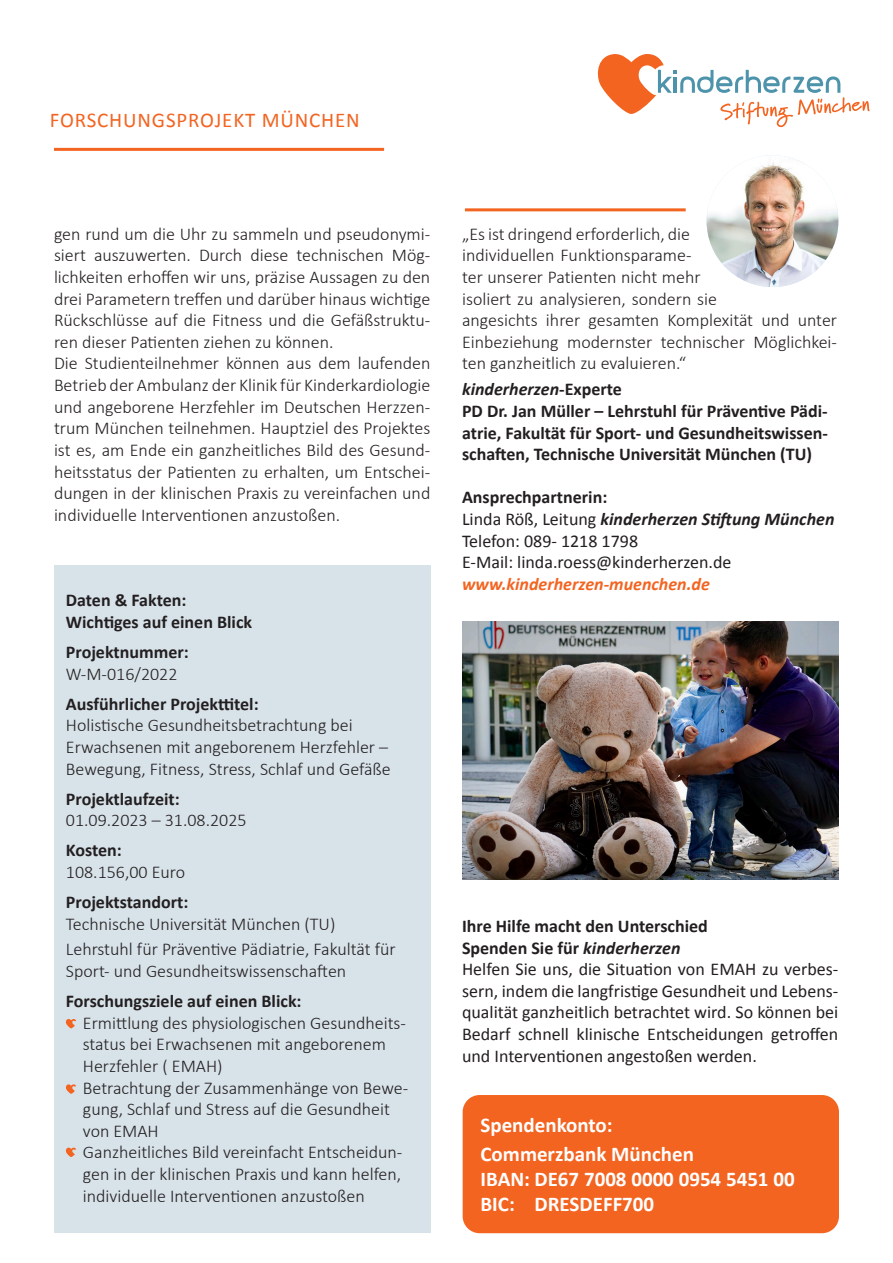
<style>
.page{position:relative;width:893px;height:1263px;background:#fff}
.page>*{position:absolute;margin:0;border:0;box-sizing:border-box;transform-origin:0 0}
.t1{font:700 21px/29.4px "Calibri";color:#fff}
.t2{font:21px "Calibri";letter-spacing:.04em;color:#f36421}
.t3{font:300 18px/21.6px "Calibri";color:#231f20}
.t4{font:18px/21.6px "Calibri";color:#231f20}
.t5{font:700 18px/21.6px "Calibri";color:#231f20}
.t6{font:italic 700 18px "Calibri";color:#f36421}
.s1{font-style:italic}
.s2{font-weight:700}
.s3{font-weight:700;font-style:italic}
</style>
<div class="page">
<svg style="left:598px;top:54px;width:271px;height:73px"></svg>
<hr style="left:54px;top:148px;width:330px;height:3px;background:#f36421">
<hr style="left:465px;top:208px;width:221px;height:3px;background:#f36421">
<div style="left:54px;top:566px;width:376px;height:667px;background:#d7e2e9"></div>
<svg style="left:66px;top:1019px;width:10px;height:9px"></svg>
<svg style="left:66px;top:1084px;width:10px;height:10px"></svg>
<svg style="left:65px;top:1147px;width:11px;height:10px"></svg>
<img style="left:707px;top:155px;width:131px;height:132px;border-radius:66px">
<img style="left:463px;top:621px;width:376px;height:258px">
<div style="left:463px;top:1095px;width:376px;height:138px;background:#f36421;border-radius:17px"></div>
<p class="t2" style="left:50px;top:107px;width:312px">FORSCHUNGSPROJEKT MÜNCHEN</p>
<p class="t3" style="left:54px;top:223px;width:378px">gen rund um die Uhr zu sammeln und pseudonymi&shy;siert auszuwerten. Durch diese technischen Mög&shy;lichkeiten erhoffen wir uns, präzise Aussagen zu den drei Parametern treffen und darüber hinaus wichtige Rückschlüsse auf die Fitness und die Gefäßstruktu&shy;ren dieser Patienten ziehen zu können.<br>Die Studienteilnehmer können aus dem laufenden Betrieb der Ambulanz der Klinik für Kinderkardiologie und angeborene Herzfehler im Deutschen Herzzen&shy;trum München teilnehmen. Hauptziel des Projektes ist es, am Ende ein ganzheitliches Bild des Gesund&shy;heitsstatus der Patienten zu erhalten, um Entschei&shy;dungen in der klinischen Praxis zu vereinfachen und individuelle Interventionen anzustoßen.</p>
<p class="t3" style="left:462px;top:223px;width:377px">„Es ist dringend erforderlich, die<br>individuellen Funktionsparame-<br>ter unserer Patienten nicht mehr<br>isoliert zu analysieren, sondern sie<br>angesichts ihrer gesamten Komplexität und unter Einbeziehung modernster technischer Möglichkei&shy;ten ganzheitlich zu evaluieren.“</p>
<p class="t5" style="left:462px;top:378px;width:367px"><span class="s1">kinderherzen</span>-Experte<br>PD Dr. Jan Müller – Lehrstuhl für Präventive Pädi&shy;atrie, Fakultät für Sport- und Gesundheitswissen&shy;schaften, Technische Universität München (TU)</p>
<p class="t4" style="left:462px;top:486px;width:374px"><span class="s2">Ansprechpartnerin:<br></span>Linda Röß, Leitung <span class="s3">kinderherzen Stiftung München </span>Telefon: 089- 1218 1798<br>E-Mail: linda.roess@kinderherzen.de</p>
<p class="t6" style="left:462px;top:573px;width:249px">www.kinderherzen-muenchen.de</p>
<p class="t5" style="left:66px;top:589px;width:188px">Daten &amp; Fakten:<br>Wichtiges auf einen Blick</p>
<p class="t5" style="left:66px;top:640px;width:124px">Projektnummer:</p>
<p class="t3" style="left:66px;top:663px;width:113px">W-M-016/2022</p>
<p class="t5" style="left:66px;top:692px;width:194px">Ausführlicher Projekttitel:</p>
<p class="t3" style="left:66px;top:714px;width:326px">Holistische Gesundheitsbetrachtung bei<br>Erwachsenen mit angeborenem Herzfehler –<br>Bewegung, Fitness, Stress, Schlaf und Gefäße</p>
<p class="t5" style="left:66px;top:787px;width:115px">Projektlaufzeit:</p>
<p class="t3" style="left:66px;top:809px;width:182px">01.09.2023 – 31.08.2025</p>
<p class="t5" style="left:66px;top:839px;width:57px">Kosten:</p>
<p class="t3" style="left:66px;top:861px;width:121px">108.156,00 Euro</p>
<p class="t5" style="left:66px;top:890px;width:124px">Projektstandort:</p>
<p class="t3" style="left:66px;top:910px;width:331px;line-height:25.8px">Technische Universität München (TU)<br>Lehrstuhl für Präventive Pädiatrie, Fakultät für</p>
<p class="t3" style="left:66px;top:960px;width:282px">Sport- und Gesundheitswissenschaften</p>
<p class="t5" style="left:66px;top:989px;width:237px">Forschungsziele auf einen Blick:</p>
<p class="t3" style="left:83px;top:1012px;width:327px">Ermittlung des physiologischen Gesundheits&shy;status bei Erwachsenen mit angeborenem Herzfehler ( EMAH)<br>Betrachtung der Zusammenhänge von Bewe&shy;gung, Schlaf und Stress auf die Gesundheit von EMAH<br>Ganzheitliches Bild vereinfacht Entscheidun&shy;gen in der klinischen Praxis und kann helfen, individuelle Interventionen anzustoßen</p>
<p class="t4" style="left:462px;top:914px;width:378px"><span class="s2">Ihre Hilfe macht den Unterschied<br>Spenden Sie für</span> <span class="s3">kinderherzen<br></span>Helfen Sie uns, die Situation von EMAH zu verbes&shy;sern, indem die langfristige Gesundheit und Lebens&shy;qualität ganzheitlich betrachtet wird. So können bei Bedarf schnell klinische Entscheidungen getroffen und Interventionen angestoßen werden.</p>
<p class="t1" style="left:480px;top:1109px;width:215px">Spendenkonto:<br>Commerzbank München</p>
<p class="t1" style="left:480px;top:1166px;width:316px;line-height:25.2px">IBAN: DE67 7008 0000 0954 5451 00<br>BIC: DRESDEFF700</p>
</div>
